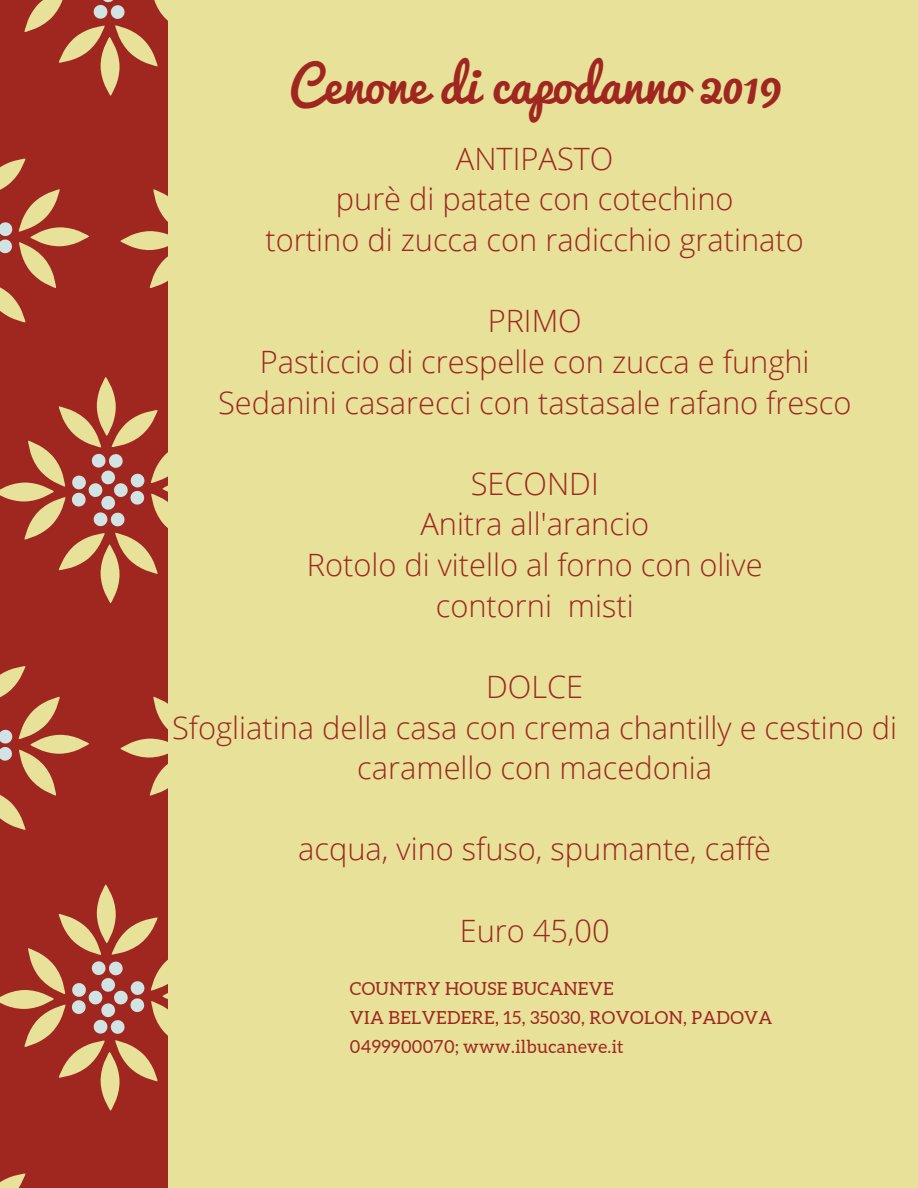
<style>
.page{position:relative;width:918px;height:1188px;background:#e7e199}
.page>*{position:absolute;margin:0;border:0;box-sizing:border-box;transform-origin:0 0}
.t1{font:49.35px "Pacifico";color:#9f2720}
.t2{font:300 30.75px/40.7px "Open Sans";color:#9f2720;text-align:center}
.t3{font:18px/29.2px "Aleo";letter-spacing:.02em;color:#9f2720}
</style>
<div class="page">
<div style="left:0;top:0;width:168px;height:1188px;background:#9f2720"></div>
<svg style="left:100px;top:37px;width:20px;height:59px"></svg>
<svg style="left:24px;top:0;width:144px;height:66px"></svg>
<svg style="left:30px;top:227px;width:59px;height:20px"></svg>
<svg style="left:0;top:159px;width:60px;height:163px"></svg>
<svg style="left:120px;top:189px;width:48px;height:99px"></svg>
<svg style="left:97px;top:377px;width:19px;height:59px"></svg>
<svg style="left:100px;top:544px;width:20px;height:59px"></svg>
<svg style="left:0;top:406px;width:168px;height:168px"></svg>
<svg style="left:30px;top:735px;width:59px;height:19px"></svg>
<svg style="left:0;top:666px;width:60px;height:164px"></svg>
<svg style="left:120px;top:697px;width:48px;height:99px"></svg>
<svg style="left:97px;top:884px;width:19px;height:59px"></svg>
<svg style="left:100px;top:1052px;width:20px;height:59px"></svg>
<svg style="left:0;top:914px;width:168px;height:167px"></svg>
<svg style="left:0;top:1174px;width:25px;height:14px"></svg>
<h1 class="t1" style="left:289px;top:58px;width:495px">Cenone di capodanno 2019</h1>
<p class="t2" style="left:266px;top:137px;width:540px">ANTIPASTO<br>purè di patate con cotechino<br>tortino di zucca con radicchio gratinato</p>
<p class="t2" style="left:218px;top:300px;width:635px">PRIMO<br>Pasticcio di crespelle con zucca e funghi<br>Sedanini casarecci con tastasale rafano fresco</p>
<p class="t2" style="left:307px;top:462px;width:457px">SECONDI<br>Anitra all'arancio<br>Rotolo di vitello al forno con olive contorni misti</p>
<p class="t2" style="left:172px;top:666px;width:727px">DOLCE<br>Sfogliatina della casa con crema chantilly e cestino di caramello con macedonia</p>
<p class="t2" style="left:298px;top:828px;width:474px">acqua, vino sfuso, spumante, caffè</p>
<p class="t2" style="left:460px;top:909px;width:152px">Euro 45,00</p>
<p class="t3" style="left:350px;top:974px;width:424px">COUNTRY HOUSE BUCANEVE<br>VIA BELVEDERE, 15, 35030, ROVOLON, PADOVA<br>0499900070; www.ilbucaneve.it</p>
</div>
